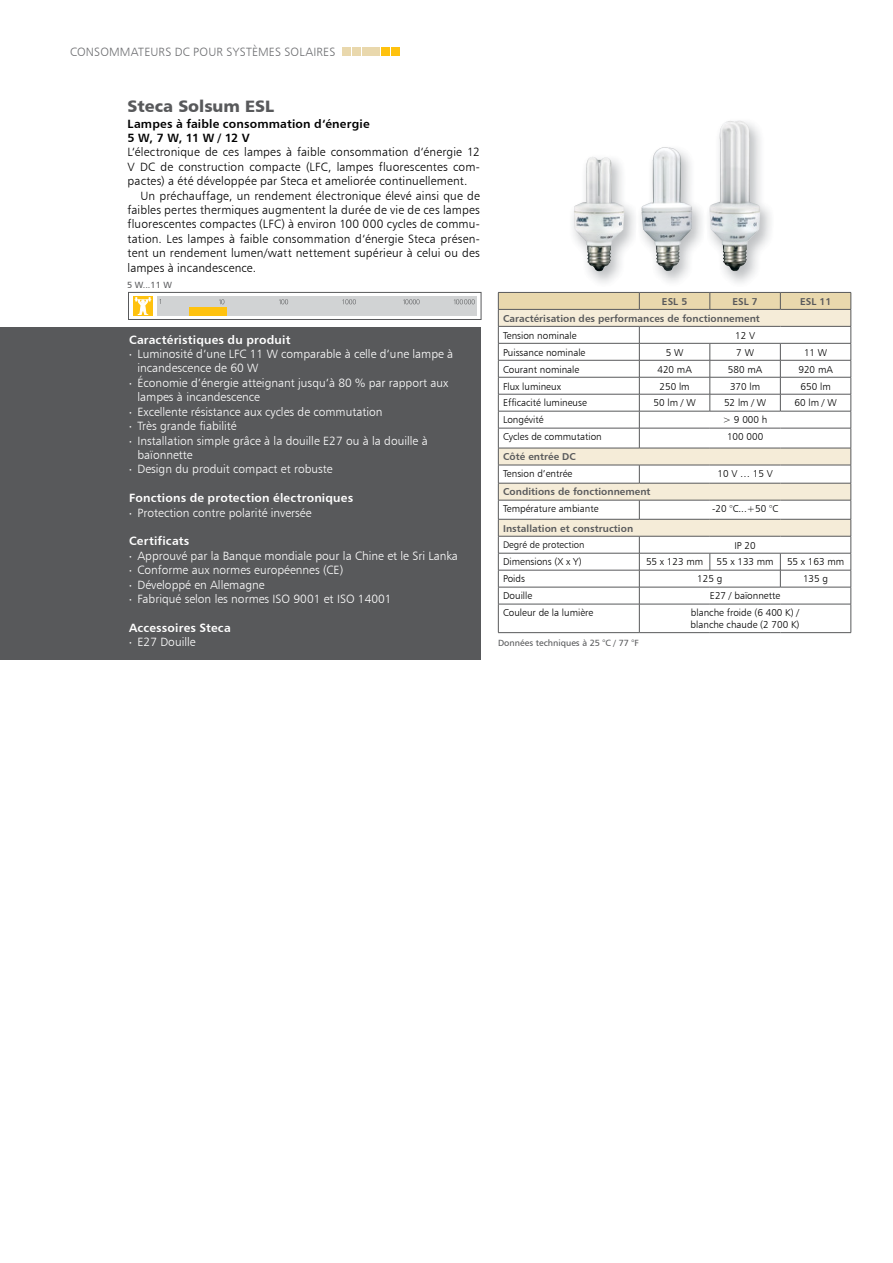
<style>
.page{position:relative;width:893px;height:1263px;background:#fff}
.page>*{position:absolute;margin:0;border:0;box-sizing:border-box;transform-origin:0 0}
.t1{font:16.5px "Humanist 777 BT Black B";color:#58595b}
.t2{font:12px/14.4px "Humanist 777 BT Light B";color:#fff}
.t3{font:12px/14.4px "Humanist 777 BT Light B";letter-spacing:.015em;color:#000;text-align:justify}
.t4{font:12px "Humanist 777 BT Bold B";letter-spacing:.015em;color:#fff}
.t5{font:12px/14.4px "Humanist 777 BT Bold B";letter-spacing:.015em;color:#000}
.t6{font:12px "Humanist 777 BT Light B";letter-spacing:.015em;color:#6d6e71}
.t7{font:9.9px/11.6px "Humanist 777 BT Light B";color:#000}
.t8{font:9.9px "Humanist 777 BT Bold B";letter-spacing:.005em;color:#58595b}
.t9{font:9.6px "Humanist 777 BT Light B";color:#000}
.t10{font:9px "Humanist 777 BT Roman B";color:#58595b}
.s1{font-family:"Humanist 777 BT Black B";font-size:9px}
</style>
<div class="page">
<div style="left:0;top:327px;width:481px;height:332px;background:#58595b"></div>
<img style="left:574px;top:157px;width:50px;height:114px">
<img style="left:641px;top:147px;width:52px;height:124px">
<img style="left:709px;top:120px;width:51px;height:151px">
<div style="left:157px;top:296px;width:320px;height:20px;background:#d1d3d4"></div>
<svg style="left:219px;top:299px;width:5px;height:5px"></svg>
<svg style="left:279px;top:299px;width:9px;height:5px"></svg>
<svg style="left:342px;top:299px;width:14px;height:5px"></svg>
<svg style="left:403px;top:299px;width:17px;height:5px"></svg>
<svg style="left:454px;top:299px;width:21px;height:5px"></svg>
<div style="left:133px;top:296px;width:20px;height:20px;background:#ffc20e"></div>
<svg style="left:134px;top:297px;width:17px;height:18px"></svg>
<div style="left:128px;top:292px;width:353px;height:28px;border:1px solid #58595b"></div>
<div style="left:190px;top:308px;width:37px;height:8px;background:#ffc20e"></div>
<svg style="left:498px;top:292px;width:354px;height:340px"></svg>
<hr style="left:498px;top:570px;width:141px;height:1px;background:#58595b">
<hr style="left:639px;top:570px;width:71px;height:1px;background:#58595b">
<hr style="left:710px;top:570px;width:70px;height:1px;background:#58595b">
<hr style="left:780px;top:570px;width:71px;height:1px;background:#58595b">
<hr style="left:498px;top:587px;width:141px;height:1px;background:#58595b">
<hr style="left:639px;top:587px;width:71px;height:1px;background:#58595b">
<hr style="left:710px;top:587px;width:70px;height:1px;background:#58595b">
<hr style="left:780px;top:587px;width:71px;height:1px;background:#58595b">
<hr style="left:498px;top:604px;width:141px;height:1px;background:#58595b">
<hr style="left:639px;top:604px;width:71px;height:1px;background:#58595b">
<hr style="left:710px;top:604px;width:70px;height:1px;background:#58595b">
<hr style="left:780px;top:604px;width:71px;height:1px;background:#58595b">
<hr style="left:498px;top:632px;width:141px;height:1px;background:#58595b">
<hr style="left:639px;top:632px;width:71px;height:1px;background:#58595b">
<hr style="left:710px;top:632px;width:70px;height:1px;background:#58595b">
<hr style="left:780px;top:632px;width:71px;height:1px;background:#58595b">
<div style="left:342px;top:47px;width:8px;height:9px;background:#e9d8ad"></div>
<div style="left:352px;top:47px;width:8px;height:9px;background:#e9d8ad"></div>
<div style="left:362px;top:47px;width:8px;height:9px;background:#e9d8ad"></div>
<div style="left:372px;top:47px;width:8px;height:9px;background:#e9d8ad"></div>
<div style="left:382px;top:47px;width:8px;height:9px;background:#ffc20e"></div>
<div style="left:391px;top:47px;width:9px;height:9px;background:#ffc20e"></div>
<p class="t6" style="left:70px;top:44px;width:267px">CONSOMMATEURS DC POUR SYSTÈMES SOLAIRES</p>
<h1 class="t1" style="left:128px;top:96px;width:148px">Steca Solsum ESL</h1>
<p class="t5" style="left:128px;top:116px;width:244px">Lampes à faible consommation d‘énergie<br>5 W, 7 W, 11 W / 12 V</p>
<p class="t3" style="left:128px;top:145px;width:354px">L‘électronique de ces lampes à faible consommation d‘énergie 12<br>V DC de construction compacte (LFC, lampes fluorescentes com&shy;pactes) a été développée par Steca et ameliorée continuellement.</p>
<p class="t3" style="left:128px;top:188px;width:354px;text-indent:13px">Un préchauffage, un rendement électronique élevé ainsi que de faibles pertes thermiques augmentent la durée de vie de ces lampes fluorescentes compactes (LFC) à environ 100 000 cycles de commu&shy;tation. Les lampes à faible consommation d‘énergie Steca présen&shy;tent un rendement lumen/watt nettement supérieur à celui ou des lampes à incandescence.</p>
<p class="t10" style="left:127px;top:280px;width:46px">5 W...11 W</p>
<p class="t4" style="left:129px;top:332px;width:163px">Caractéristiques du produit</p>
<p class="t2" style="left:129px;top:346px;width:326px"><span class="s1">∙</span> Luminosité d‘une LFC 11 W comparable à celle d‘une lampe à</p>
<p class="t2" style="left:138px;top:361px;width:122px">incandescence de 60 W</p>
<p class="t2" style="left:129px;top:375px;width:321px"><span class="s1">∙</span> Économie d’énergie atteignant jusqu’à 80 % par rapport aux</p>
<p class="t2" style="left:138px;top:390px;width:124px">lampes à incandescence</p>
<p class="t2" style="left:129px;top:404px;width:255px"><span class="s1">∙</span> Excellente résistance aux cycles de commutation</p>
<p class="t2" style="left:129px;top:418px;width:109px"><span class="s1">∙</span> Très grande fiabilité</p>
<p class="t2" style="left:129px;top:433px;width:300px"><span class="s1">∙</span> Installation simple grâce à la douille E27 ou à la douille à</p>
<p class="t2" style="left:138px;top:447px;width:57px">baïonnette</p>
<p class="t2" style="left:129px;top:462px;width:205px"><span class="s1">∙</span> Design du produit compact et robuste</p>
<p class="t4" style="left:129px;top:490px;width:226px">Fonctions de protection électroniques</p>
<p class="t2" style="left:129px;top:505px;width:184px"><span class="s1">∙</span> Protection contre polarité inversée</p>
<p class="t4" style="left:129px;top:533px;width:62px">Certificats</p>
<p class="t2" style="left:129px;top:548px;width:330px"><span class="s1">∙</span> Approuvé par la Banque mondiale pour la Chine et le Sri Lanka <span class="s1">∙</span> Conforme aux normes européennes (CE)<br><span class="s1">∙</span> Développé en Allemagne<br><span class="s1">∙</span> Fabriqué selon les normes ISO 9001 et ISO 14001</p>
<p class="t4" style="left:129px;top:620px;width:103px">Accessoires Steca</p>
<p class="t2" style="left:129px;top:634px;width:68px"><span class="s1">∙</span> E27 Douille</p>
<p class="t8" style="left:662px;top:295px;width:27px">ESL 5</p>
<p class="t8" style="left:732px;top:295px;width:27px">ESL 7</p>
<p class="t8" style="left:800px;top:295px;width:33px">ESL 11</p>
<p class="t8" style="left:503px;top:312px;width:258px">Caractérisation des performances de fonctionnement</p>
<p class="t7" style="left:503px;top:329px;width:75px">Tension nominale</p>
<p class="t7" style="left:735px;top:329px;width:21px">12 V</p>
<p class="t7" style="left:503px;top:346px;width:84px">Puissance nominale</p>
<p class="t7" style="left:666px;top:346px;width:19px">5 W</p>
<p class="t7" style="left:736px;top:346px;width:19px">7 W</p>
<p class="t7" style="left:804px;top:346px;width:25px">11 W</p>
<p class="t7" style="left:503px;top:363px;width:78px">Courant nominale</p>
<p class="t7" style="left:657px;top:363px;width:36px">420 mA</p>
<p class="t7" style="left:728px;top:363px;width:36px">580 mA</p>
<p class="t7" style="left:798px;top:363px;width:36px">920 mA</p>
<p class="t7" style="left:503px;top:380px;width:59px">Flux lumineux</p>
<p class="t7" style="left:659px;top:380px;width:32px">250 lm</p>
<p class="t7" style="left:730px;top:380px;width:32px">370 lm</p>
<p class="t7" style="left:801px;top:380px;width:32px">650 lm</p>
<p class="t7" style="left:503px;top:397px;width:85px">Efficacité lumineuse</p>
<p class="t7" style="left:653px;top:397px;width:44px">50 lm / W</p>
<p class="t7" style="left:724px;top:397px;width:44px">52 lm / W</p>
<p class="t7" style="left:795px;top:397px;width:44px">60 lm / W</p>
<p class="t7" style="left:503px;top:414px;width:42px">Longévité</p>
<p class="t7" style="left:723px;top:414px;width:46px">&gt; 9 000 h</p>
<p class="t7" style="left:503px;top:431px;width:100px">Cycles de commutation</p>
<p class="t7" style="left:727px;top:431px;width:38px">100 000</p>
<p class="t8" style="left:503px;top:451px;width:74px">Côté entrée DC</p>
<p class="t7" style="left:503px;top:468px;width:71px">Tension d’entrée</p>
<p class="t7" style="left:717px;top:468px;width:57px">10 V … 15 V</p>
<p class="t8" style="left:503px;top:486px;width:149px">Conditions de fonctionnement</p>
<p class="t7" style="left:503px;top:503px;width:97px">Température ambiante</p>
<p class="t7" style="left:712px;top:503px;width:68px">-20 °C...+50 °C</p>
<p class="t8" style="left:503px;top:522px;width:132px">Installation et construction</p>
<p class="t9" style="left:503px;top:539px;width:83px">Degré de protection</p>
<p class="t7" style="left:734px;top:539px;width:23px">IP 20</p>
<p class="t7" style="left:503px;top:556px;width:80px">Dimensions (X x Y)</p>
<p class="t7" style="left:646px;top:556px;width:59px">55 x 123 mm</p>
<p class="t7" style="left:716px;top:556px;width:59px">55 x 133 mm</p>
<p class="t7" style="left:787px;top:556px;width:59px">55 x 163 mm</p>
<p class="t7" style="left:503px;top:573px;width:23px">Poids</p>
<p class="t7" style="left:697px;top:573px;width:27px">125 g</p>
<p class="t7" style="left:803px;top:573px;width:27px">135 g</p>
<p class="t7" style="left:503px;top:590px;width:31px">Douille</p>
<p class="t7" style="left:710px;top:590px;width:72px">E27 / baïonnette</p>
<p class="t7" style="left:503px;top:607px;width:92px">Couleur de la lumière</p>
<p class="t7" style="left:691px;top:607px;width:110px">blanche froide (6 400 K) / blanche chaude (2 700 K)</p>
<p class="t10" style="left:498px;top:637px;width:142px">Données techniques à 25 °C / 77 °F</p>
</div>
